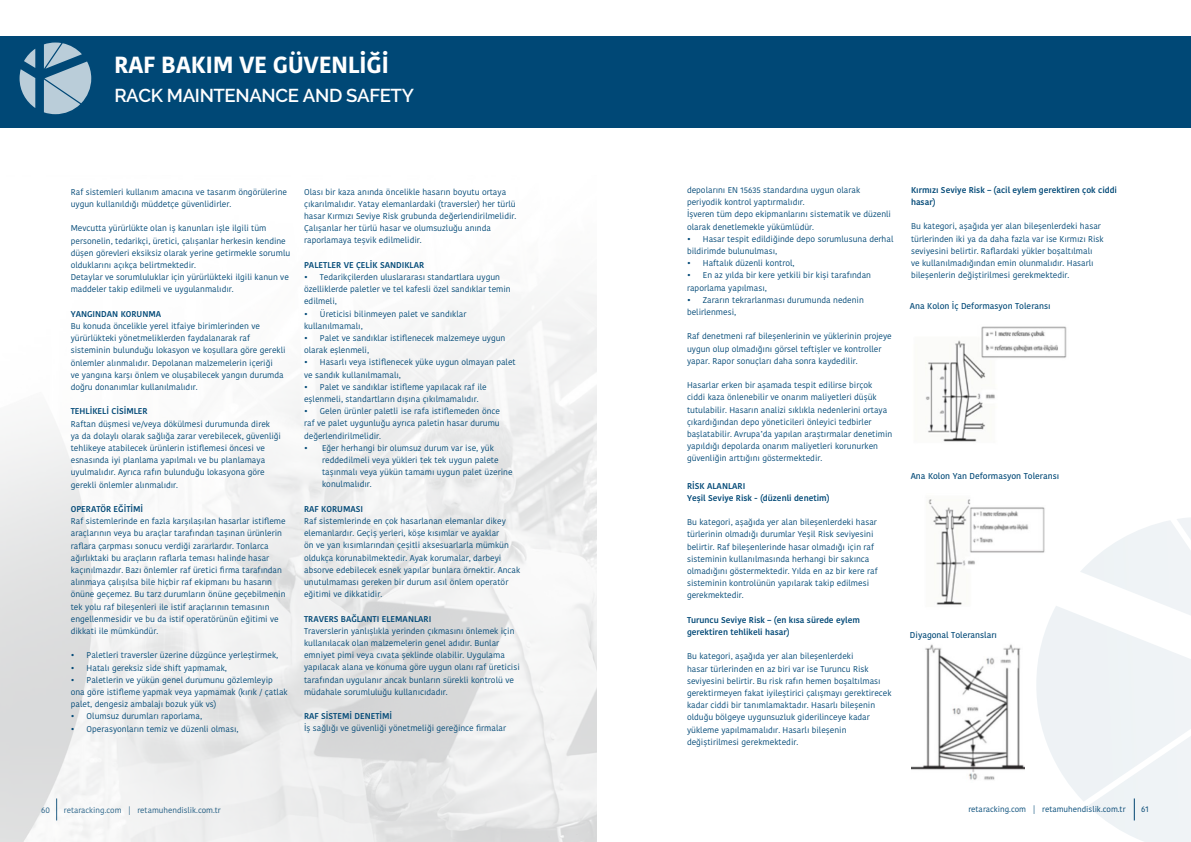
<style>
.page{position:relative;width:1191px;height:842px;background:#fff}
.page>*{position:absolute;margin:0;border:0;box-sizing:border-box;transform-origin:0 0}
.t1{font:700 23.3px "Kohinoor Bangla";letter-spacing:-.02em;color:#fff}
.t2{font:600 18.6px "Raleway";letter-spacing:-.02em;color:#fff}
.t3{font:500 8.5px "Kohinoor Bangla";color:#004876}
.t4{font:8.4px/12.2px "Kohinoor Bangla";color:#004876}
.t5{font:600 8.4px/12.2px "Kohinoor Bangla";color:#004876}
.t6{font:8px "Kohinoor Bangla";color:#004876}
</style>
<div class="page">
<img style="left:0;top:291px;width:596px;height:551px">
<svg style="left:1036px;top:518px;width:155px;height:324px"></svg>
<div style="left:0;top:37px;width:1191px;height:91px;background:#004876"></div>
<svg style="left:20px;top:49px;width:15px;height:59px"></svg>
<svg style="left:44px;top:43px;width:47px;height:71px"></svg>
<img style="left:925px;top:326px;width:142px;height:116px">
<img style="left:928px;top:499px;width:117px;height:119px">
<img style="left:911px;top:644px;width:113px;height:136px">
<h1 class="t1" style="left:114px;top:44px;width:276px">RAF BAKIM VE GÜVENLİĞİ</h1>
<h2 class="t2" style="left:114px;top:84px;width:301px">RACK MAINTENANCE AND SAFETY</h2>
<p class="t4" style="left:71px;top:186px;width:218px">Raf sistemleri kullanım amacına ve tasarım öngörülerine uygun kullanıldığı müddetçe güvenlidirler.</p>
<p class="t4" style="left:71px;top:222px;width:221px">Mevcutta yürürlükte olan iş kanunları işle ilgili tüm personelin, tedarikçi, üretici, çalışanlar herkesin kendine düşen görevleri eksiksiz olarak yerine getirmekle sorumlu olduklarını açıkça belirtmektedir.<br>Detaylar ve sorumluluklar için yürürlükteki ilgili kanun ve maddeler takip edilmeli ve uygulanmalıdır.</p>
<p class="t5" style="left:71px;top:307px;width:92px">YANGINDAN KORUNMA</p>
<p class="t4" style="left:71px;top:320px;width:216px">Bu konuda öncelikle yerel itfaiye birimlerinden ve yürürlükteki yönetmeliklerden faydalanarak raf sisteminin bulunduğu lokasyon ve koşullara göre gerekli önlemler alınmalıdır. Depolanan malzemelerin içeriği<br>ve yangına karşı önlem ve oluşabilecek yangın durumda doğru donanımlar kullanılmalıdır.</p>
<p class="t5" style="left:71px;top:405px;width:78px">TEHLİKELİ CİSİMLER</p>
<p class="t4" style="left:71px;top:417px;width:212px">Raftan düşmesi ve/veya dökülmesi durumunda direk<br>ya da dolaylı olarak sağlığa zarar verebilecek, güvenliği tehlikeye atabilecek ürünlerin istiflemesi öncesi ve esnasında iyi planlama yapılmalı ve bu planlamaya uyulmalıdır. Ayrıca rafın bulunduğu lokasyona göre gerekli önlemler alınmalıdır.</p>
<p class="t5" style="left:71px;top:503px;width:74px">OPERATÖR EĞİTİMİ</p>
<p class="t4" style="left:71px;top:515px;width:216px">Raf sistemlerinde en fazla karşılaşılan hasarlar istifleme araçlarının veya bu araçlar tarafından taşınan ürünlerin raflara çarpması sonucu verdiği zararlardır. Tonlarca ağırlıktaki bu araçların raflarla teması halinde hasar kaçınılmazdır. Bazı önlemler raf üretici firma tarafından alınmaya çalışılsa bile hiçbir raf ekipmanı bu hasarın önüne geçemez. Bu tarz durumların önüne geçebilmenin tek yolu raf bileşenleri ile istif araçlarının temasının engellenmesidir ve bu da istif operatörünün eğitimi ve dikkati ile mümkündür.</p>
<p class="t4" style="left:71px;top:649px;width:209px">• Paletleri traversler üzerine düzgünce yerleştirmek,</p>
<p class="t4" style="left:71px;top:661px;width:158px">• Hatalı gereksiz side shift yapmamak,</p>
<p class="t4" style="left:71px;top:673px;width:218px">• Paletlerin ve yükün genel durumunu gözlemleyip ona göre istifleme yapmak veya yapmamak (kırık / çatlak palet, dengesiz ambalajı bozuk yük vs)</p>
<p class="t4" style="left:71px;top:710px;width:133px">• Olumsuz durumları raporlama,</p>
<p class="t4" style="left:71px;top:722px;width:169px">• Operasyonların temiz ve düzenli olması,</p>
<p class="t4" style="left:304px;top:185px;width:214px">Olası bir kaza anında öncelikle hasarın boyutu ortaya çıkarılmalıdır. Yatay elemanlardaki (traversler) her türlü hasar Kırmızı Seviye Risk grubunda değerlendirilmelidir.<br>Çalışanlar her türlü hasar ve olumsuzluğu anında raporlamaya teşvik edilmelidir.</p>
<p class="t5" style="left:304px;top:258px;width:122px">PALETLER VE ÇELİK SANDIKLAR</p>
<p class="t4" style="left:304px;top:271px;width:208px">• Tedarikçilerden uluslararası standartlara uygun özelliklerde paletler ve tel kafesli özel sandıklar temin edilmeli,</p>
<p class="t4" style="left:304px;top:307px;width:164px">• Üreticisi bilinmeyen palet ve sandıklar kullanılmamalı,</p>
<p class="t4" style="left:304px;top:332px;width:203px">• Palet ve sandıklar istiflenecek malzemeye uygun olarak eşlenmeli,</p>
<p class="t4" style="left:304px;top:356px;width:213px">• Hasarlı veya istiflenecek yüke uygun olmayan palet ve sandık kullanılmamalı,</p>
<p class="t4" style="left:304px;top:381px;width:184px">• Palet ve sandıklar istifleme yapılacak raf ile eşlenmeli, standartların dışına çıkılmamalıdır.</p>
<p class="t4" style="left:304px;top:405px;width:197px;text-align:justify">• Gelen ürünler paletli ise rafa istiflemeden önce raf ve palet uygunluğu ayrıca paletin hasar durumu değerlendirilmelidir.</p>
<p class="t4" style="left:322px;top:442px;width:192px;text-indent:-18px">• Eğer herhangi bir olumsuz durum var ise, yük reddedilmeli veya yükleri tek tek uygun palete taşınmalı veya yükün tamamı uygun palet üzerine konulmalıdır.</p>
<p class="t5" style="left:304px;top:502px;width:61px">RAF KORUMASI</p>
<p class="t4" style="left:304px;top:515px;width:218px">Raf sistemlerinde en çok hasarlanan elemanlar dikey elemanlardır. Geçiş yerleri, köşe kısımlar ve ayaklar<br>ön ve yan kısımlarından çeşitli aksesuarlarla mümkün oldukça korunabilmektedir. Ayak korumalar, darbeyi absorve edebilecek esnek yapılar bunlara örnektir. Ancak unutulmaması gereken bir durum asıl önlem operatör eğitimi ve dikkatidir.</p>
<p class="t5" style="left:304px;top:612px;width:129px">TRAVERS BAĞLANTI ELEMANLARI</p>
<p class="t4" style="left:304px;top:625px;width:217px">Traverslerin yanlışlıkla yerinden çıkmasını önlemek için kullanılacak olan malzemelerin genel adıdır. Bunlar emniyet pimi veya cıvata şeklinde olabilir. Uygulama yapılacak alana ve konuma göre uygun olanı raf üreticisi tarafından uygulanır ancak bunların sürekli kontrolü ve müdahale sorumluluğu kullanıcıdadır.</p>
<p class="t5" style="left:304px;top:710px;width:90px">RAF SİSTEMİ DENETİMİ</p>
<p class="t4" style="left:304px;top:722px;width:203px">İş sağlığı ve güvenliği yönetmeliği gereğince firmalar</p>
<p class="t4" style="left:687px;top:184px;width:205px">depolarını EN 15635 standardına uygun olarak periyodik kontrol yaptırmalıdır.<br>İşveren tüm depo ekipmanlarını sistematik ve düzenli olarak denetlemekle yükümlüdür.</p>
<p class="t4" style="left:687px;top:232px;width:208px">• Hasar tespit edildiğinde depo sorumlusuna derhal bildirimde bulunulması,</p>
<p class="t4" style="left:687px;top:257px;width:109px">• Haftalık düzenli kontrol,</p>
<p class="t4" style="left:687px;top:269px;width:185px">• En az yılda bir kere yetkili bir kişi tarafından raporlama yapılması,</p>
<p class="t4" style="left:687px;top:293px;width:178px">• Zararın tekrarlanması durumunda nedenin belirlenmesi,</p>
<p class="t4" style="left:687px;top:330px;width:206px">Raf denetmeni raf bileşenlerinin ve yüklerinin projeye uygun olup olmadığını görsel teftişler ve kontroller yapar. Rapor sonuçları daha sonra kaydedilir.</p>
<p class="t4" style="left:687px;top:379px;width:207px">Hasarlar erken bir aşamada tespit edilirse birçok ciddi kaza önlenebilir ve onarım maliyetleri düşük tutulabilir. Hasarın analizi sıklıkla nedenlerini ortaya çıkardığından depo yöneticileri önleyici tedbirler başlatabilir. Avrupa’da yapılan araştırmalar denetimin yapıldığı depolarda onarım maliyetleri korunurken güvenliğin arttığını göstermektedir.</p>
<p class="t5" style="left:687px;top:479px;width:144px">RİSK ALANLARI<br>Yeşil Seviye Risk - (düzenli denetim)</p>
<p class="t4" style="left:687px;top:516px;width:192px">Bu kategori, aşağıda yer alan bileşenlerdeki hasar türlerinin olmadığı durumlar Yeşil Risk seviyesini belirtir. Raf bileşenlerinde hasar olmadığı için raf sisteminin kullanılmasında herhangi bir sakınca olmadığını göstermektedir. Yılda en az bir kere raf sisteminin kontrolünün yapılarak takip edilmesi gerekmektedir.</p>
<p class="t5" style="left:687px;top:613px;width:174px">Turuncu Seviye Risk – (en kısa sürede eylem gerektiren tehlikeli hasar)</p>
<p class="t4" style="left:687px;top:650px;width:206px">Bu kategori, aşağıda yer alan bileşenlerdeki<br>hasar türlerinden en az biri var ise Turuncu Risk seviyesini belirtir. Bu risk rafın hemen boşaltılması gerektirmeyen fakat iyileştirici çalışmayı gerektirecek kadar ciddi bir tanımlamaktadır. Hasarlı bileşenin olduğu bölgeye uygunsuzluk giderilinceye kadar yükleme yapılmamalıdır. Hasarlı bileşenin değiştirilmesi gerekmektedir.</p>
<p class="t5" style="left:911px;top:183px;width:207px">Kırmızı Seviye Risk – (acil eylem gerektiren çok ciddi hasar)</p>
<p class="t4" style="left:911px;top:220px;width:194px">Bu kategori, aşağıda yer alan bileşenlerdeki hasar türlerinden iki ya da daha fazla var ise Kırmızı Risk seviyesini belirtir. Raflardaki yükler boşaltılmalı<br>ve kullanılmadığından emin olunmalıdır. Hasarlı bileşenlerin değiştirilmesi gerekmektedir.</p>
<p class="t3" style="left:910px;top:299px;width:142px">Ana Kolon İç Deformasyon Toleransı</p>
<p class="t3" style="left:910px;top:470px;width:150px">Ana Kolon Yan Deformasyon Toleransı</p>
<p class="t3" style="left:910px;top:628px;width:89px">Diyagonal Toleransları</p>
<p class="t4" style="left:41px;top:804px;width:10px">60</p>
<p class="t6" style="left:64px;top:804px;width:159px">retaracking.com | retamuhendislik.com.tr</p>
<p class="t6" style="left:968px;top:803px;width:159px">retaracking.com | retamuhendislik.com.tr</p>
<p class="t4" style="left:1141px;top:802px;width:9px">61</p>
</div>
